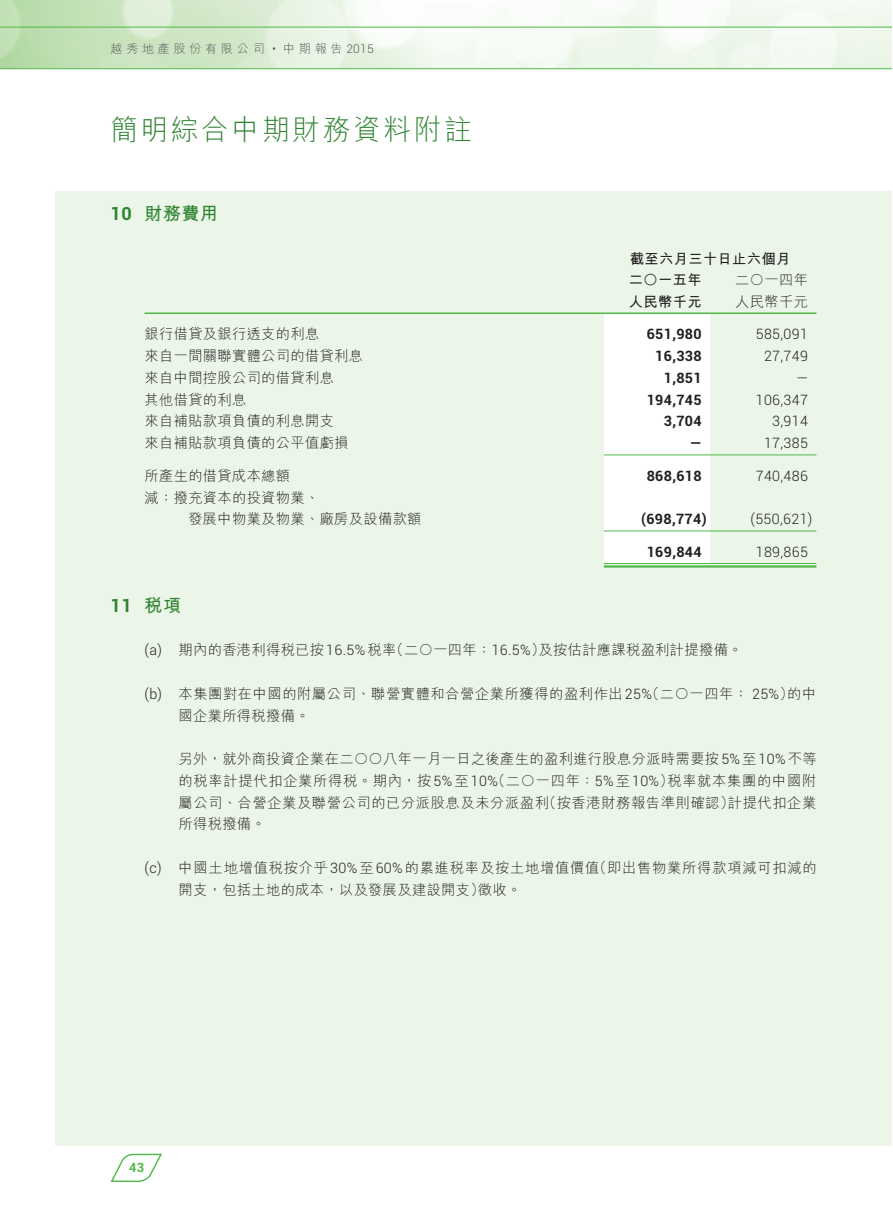
<style>
.page{position:relative;width:893px;height:1212px;background:#fff}
.page>*{position:absolute;margin:0;border:0;box-sizing:border-box;transform-origin:0 0}
.t1{font:300 28.5px "M Hei HK";letter-spacing:.095em;color:#2f8431}
._3__標題{font:700 18px "M Hei HK";letter-spacing:.025em;color:#2f8431}
._3__標題-2{font:700 18px "Roboto";color:#2f8431}
._1__內文{font:300 14.25px/21.8px "M Hei HK";letter-spacing:.025em;color:#231f20;text-align:right}
._1__內文-2{font:300 14.25px "Roboto";letter-spacing:.025em;color:#231f20}
._1__內文-3{font:700 14.25px "Roboto";letter-spacing:.025em;color:#231f20}
._1__內文-4{font:300 14.25px "M Hei HK";letter-spacing:.055em;color:#231f20}
._1__內文-5{font:300 14.25px "M Hei HK";letter-spacing:.05em;color:#231f20}
._1__內文-6{font:700 14.25px "M Hei HK";letter-spacing:.025em;color:#231f20}
.t2{font:700 12.75px "Roboto";color:#51b948}
.t3{font:300 12px "M Hei HK";letter-spacing:.315em;color:#57585a}
.t4{font:300 12px "Roboto";color:#57585a}
.s1{font-family:"Roboto"}
</style>
<div class="page">
<svg style="left:0;top:27px;width:892px;height:43px"></svg>
<svg style="left:110px;top:1153px;width:52px;height:30px"></svg>
<div style="left:55px;top:192px;width:836px;height:954px;background:#ebf5e8"></div>
<div style="left:604px;top:314px;width:106px;height:249px;background:#fff"></div>
<hr style="left:145px;top:312px;width:459px;height:2px;background:#51b948">
<hr style="left:604px;top:312px;width:106px;height:2px;background:#51b948">
<hr style="left:710px;top:312px;width:106px;height:2px;background:#51b948">
<hr style="left:604px;top:454px;width:106px;height:1px;background:#51b948">
<hr style="left:710px;top:454px;width:106px;height:1px;background:#51b948">
<hr style="left:604px;top:531px;width:106px;height:1px;background:#51b948">
<hr style="left:710px;top:531px;width:106px;height:1px;background:#51b948">
<hr style="left:604px;top:563px;width:106px;height:1px;background:#51b948">
<hr style="left:604px;top:565px;width:106px;height:3px;background:#51b948">
<hr style="left:710px;top:563px;width:106px;height:1px;background:#51b948">
<hr style="left:710px;top:565px;width:106px;height:3px;background:#51b948">
<p class="t3" style="left:111px;top:43px;width:156px">越秀地產股份有限公司</p>
<p class="t4" style="left:272px;top:41px;width:5px">•</p>
<p class="t3" style="left:283px;top:43px;width:92px">中期報告 <span class="s1">2015</span></p>
<h1 class="t1" style="left:111px;top:115px;width:363px">簡明綜合中期財務資料附註</h1>
<p class="_3__標題-2" style="left:111px;top:201px;width:23px">10</p>
<p class="_3__標題" style="left:145px;top:200px;width:75px">財務費用</p>
<p class="_1__內文" style="left:145px;top:323px;width:176px">銀行借貸及銀行透支的利息</p>
<p class="_1__內文" style="left:145px;top:345px;width:220px">來自一間關聯實體公司的借貸利息</p>
<p class="_1__內文" style="left:145px;top:367px;width:191px">來自中間控股公司的借貸利息</p>
<p class="_1__內文" style="left:145px;top:388px;width:103px">其他借貸的利息</p>
<p class="_1__內文" style="left:145px;top:410px;width:191px">來自補貼款項負債的利息開支</p>
<p class="_1__內文" style="left:145px;top:432px;width:205px">來自補貼款項負債的公平值虧損</p>
<p class="_1__內文" style="left:145px;top:464px;width:147px">所產生的借貸成本總額</p>
<p class="_1__內文" style="left:145px;top:486px;width:176px">減：撥充資本的投資物業、</p>
<p class="_1__內文" style="left:188px;top:508px;width:235px">發展中物業及物業、廠房及設備款額</p>
<p class="_1__內文-6" style="left:630px;top:248px;width:162px">截至六月三十日止六個月</p>
<p class="_1__內文" style="left:735px;top:269px;width:74px">二○一四年</p>
<p class="_1__內文-6" style="left:629px;top:270px;width:74px">二○一五年</p>
<p class="_1__內文-6" style="left:629px;top:292px;width:74px">人民幣千元</p>
<p class="_1__內文" style="left:735px;top:291px;width:74px">人民幣千元</p>
<p class="_1__內文-3" style="left:647px;top:324px;width:56px">651,980</p>
<p class="_1__內文-2" style="left:756px;top:324px;width:54px">585,091</p>
<p class="_1__內文-3" style="left:655px;top:346px;width:48px">16,338</p>
<p class="_1__內文-2" style="left:764px;top:346px;width:45px">27,749</p>
<p class="_1__內文-3" style="left:664px;top:368px;width:39px">1,851</p>
<p class="_1__內文-2" style="left:796px;top:368px;width:13px">—</p>
<p class="_1__內文-3" style="left:647px;top:390px;width:56px">194,745</p>
<p class="_1__內文-2" style="left:756px;top:390px;width:54px">106,347</p>
<p class="_1__內文-3" style="left:664px;top:411px;width:39px">3,704</p>
<p class="_1__內文-2" style="left:772px;top:411px;width:37px">3,914</p>
<p class="_1__內文-3" style="left:690px;top:433px;width:13px">—</p>
<p class="_1__內文-2" style="left:764px;top:433px;width:45px">17,385</p>
<p class="_1__內文-3" style="left:647px;top:466px;width:56px">868,618</p>
<p class="_1__內文-2" style="left:756px;top:466px;width:54px">740,486</p>
<p class="_1__內文-3" style="left:641px;top:509px;width:67px">)698,774(</p>
<p class="_1__內文-2" style="left:751px;top:509px;width:63px">)550,621(</p>
<p class="_1__內文-3" style="left:647px;top:542px;width:56px">169,844</p>
<p class="_1__內文-2" style="left:756px;top:542px;width:54px">189,865</p>
<p class="_3__標題-2" style="left:111px;top:593px;width:23px">11</p>
<p class="_3__標題" style="left:145px;top:592px;width:38px">稅項</p>
<p class="_1__內文-2" style="left:145px;top:640px;width:19px">)a(</p>
<p class="_1__內文" style="left:390px;top:639px;width:157px">（二○一四年：<span class="s1">16.5%</span>）</p>
<p class="_1__內文" style="left:179px;top:639px;width:219px">期內的香港利得稅已按<span class="s1">16.5%</span>稅率</p>
<p class="_1__內文" style="left:539px;top:639px;width:205px">及按估計應課稅盈利計提撥備。</p>
<p class="_1__內文-2" style="left:145px;top:684px;width:19px">)b(</p>
<p class="_1__內文" style="left:645px;top:682px;width:150px">（二○一四年： <span class="s1">25%</span>）</p>
<p class="_1__內文" style="left:179px;top:682px;width:475px">本集團對在中國的附屬公司、聯營實體和合營企業所獲得的盈利作出<span class="s1">25%</span></p>
<p class="_1__內文" style="left:787px;top:682px;width:31px">的中</p>
<p class="_1__內文" style="left:179px;top:704px;width:132px">國企業所得稅撥備。</p>
<p class="_1__內文" style="left:179px;top:748px;width:640px">另外，就外商投資企業在二○○八年一月一日之後產生的盈利進行股息分派時需要按<span class="s1">5%</span>至<span class="s1">10%</span>不等稅率就本集團的中國附</p>
<p class="_1__內文" style="left:491px;top:769px;width:184px">（二○一四年：<span class="s1">5%</span>至<span class="s1">10%</span>）</p>
<p class="_1__內文-5" style="left:179px;top:773px;width:321px">的稅率計提代扣企業所得稅。期內，按<span class="s1">5%</span>至<span class="s1">10%</span></p>
<p class="_1__內文" style="left:542px;top:791px;width:194px">（按香港財務報告準則確認）</p>
<p class="_1__內文" style="left:179px;top:791px;width:372px;text-align:left">屬公司、合營企業及聯營公司的已分派股息及未分派盈利所得稅撥備。</p>
<p class="_1__內文" style="left:728px;top:791px;width:90px">計提代扣企業</p>
<p class="_1__內文-2" style="left:145px;top:858px;width:19px">)c(</p>
<p class="_1__內文-4" style="left:179px;top:860px;width:422px">中國土地增值稅按介乎<span class="s1">30%</span>至<span class="s1">60%</span>的累進稅率及按土地增值價值</p>
<p class="_1__內文-4" style="left:593px;top:860px;width:226px">（即出售物業所得款項減可扣減的</p>
<p class="_1__內文" style="left:179px;top:878px;width:308px">開支，包括土地的成本，以及發展及建設開支）</p>
<p class="_1__內文" style="left:478px;top:878px;width:45px">徵收。</p>
<p class="t2" style="left:129px;top:1159px;width:16px">43</p>
</div>
